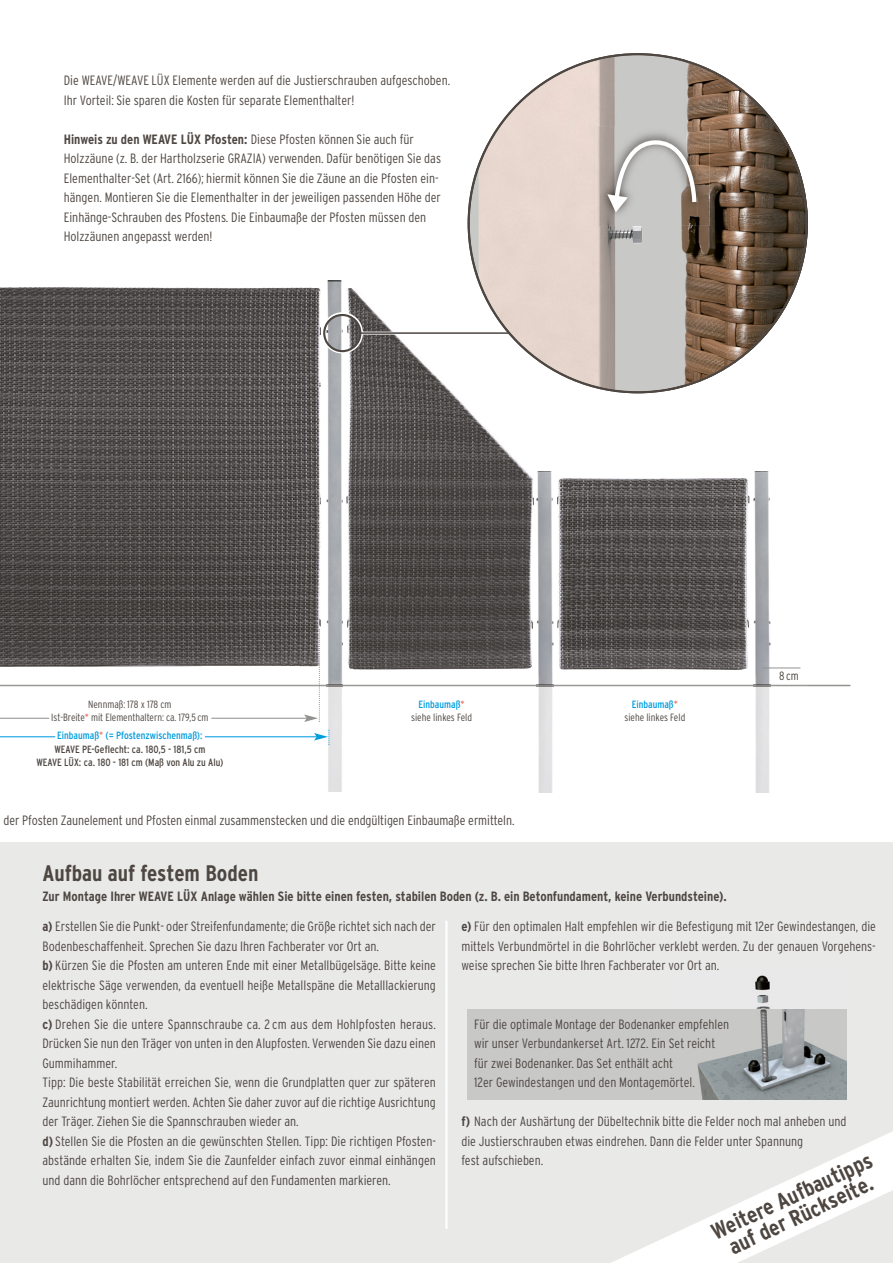
<style>
.page{position:relative;width:893px;height:1263px;background:#fff}
.page>*{position:absolute;margin:0;border:0;box-sizing:border-box;transform-origin:0 0}
.t1{font:700 condensed 22.5px/21px "Interstate";color:#4d4641;text-align:center}
.t2{font:300 condensed 13.5px/19.5px "Interstate";color:#4d4641}
.t3{font:700 condensed 13.5px "Interstate";color:#4d4641}
.t4{font:300 condensed 12px "Interstate";color:#4d4641}
.t5{font:300 condensed 10.5px/13.5px "Interstate";letter-spacing:-.005em;color:#4d4641;text-align:center}
.t6{font:condensed 10.5px/13.5px "Interstate";color:#4d4641;text-align:center}
.s1{font-weight:700}
.s2{color:#e45140}
.s3{color:#009dde}
.s4{font-weight:300;color:#e45140}
.s5{font-weight:400;color:#009dde}
</style>
<div class="page">
<div style="left:0;top:842px;width:893px;height:421px;background:#e9e9e8"></div>
<svg style="left:611px;top:1131px;width:282px;height:132px"></svg>
<img style="left:0;top:287px;width:321px;height:342px">
<img style="left:347px;top:288px;width:186px;height:341px">
<img style="left:327px;top:280px;width:16px;height:349px">
<img style="left:557px;top:478px;width:192px;height:151px">
<img style="left:537px;top:471px;width:16px;height:158px">
<img style="left:754px;top:471px;width:16px;height:158px">
<svg style="left:0;top:722px;width:769px;height:71px"></svg>
<hr style="left:445px;top:921px;width:3px;height:308px;background:#fff">
<hr style="left:360px;top:332px;width:154px;height:3px;background:#fff">
<svg style="left:323px;top:312px;width:40px;height:42px"></svg>
<hr style="left:360px;top:332px;width:154px;height:2px;background:#4d4641">
<hr style="left:205px;top:736px;width:112px;height:1px;background:#009dde">
<hr style="left:0;top:736px;width:55px;height:1px;background:#009dde">
<svg style="left:0;top:629px;width:850px;height:93px"></svg>
<div style="left:468px;top:1009px;width:378px;height:90px;background:#c8c8c7"></div>
<img style="left:676px;top:1099px;width:170px;height:1px">
<img style="left:697px;top:975px;width:149px;height:124px">
<svg style="left:314px;top:730px;width:15px;height:15px"></svg>
<svg style="left:468px;top:53px;width:340px;height:340px"></svg>
<p class="t2" style="left:64px;top:72px;width:388px">Die WEAVE/WEAVE LÜX Elemente werden auf die Justierschrauben aufgeschoben.<br>Ihr Vorteil: Sie sparen die Kosten für separate Elementhalter!</p>
<p class="t2" style="left:64px;top:130px;width:379px"><span class="s1">Hinweis zu den WEAVE LÜX Pfosten:</span> Diese Pfosten können Sie auch für Holzzäune (z. B. der Hartholzserie GRAZIA) verwenden. Dafür benötigen Sie das Elementhalter-Set (Art. 2166); hiermit können Sie die Zäune an die Pfosten ein&shy;hängen. Montieren Sie die Elementhalter in der jeweiligen passenden Höhe der Einhänge-Schrauben des Pfostens. Die Einbaumaße der Pfosten müssen den Holzzäunen angepasst werden!</p>
<p class="t5" style="left:51px;top:698px;width:159px">Nennmaß: 178 x 178 cm<br>Ist-Breite<span class="s2">*</span> mit Elementhaltern: ca. 179,5 cm</p>
<p class="t6" style="left:36px;top:730px;width:189px"><span class="s3">Einbaumaß</span><span class="s4">*</span> <span class="s3">(= Pfostenzwischenmaß):<br></span>WEAVE PE-Geflecht: ca. 180,5 - 181,5 cm<br>WEAVE LÜX: ca. 180 - 181 cm (Maß von Alu zu Alu)</p>
<p class="t5" style="left:411px;top:698px;width:62px"><span class="s5">Einbaumaß</span><span class="s2">* </span>siehe linkes Feld</p>
<p class="t5" style="left:624px;top:698px;width:62px"><span class="s5">Einbaumaß</span><span class="s2">* </span>siehe linkes Feld</p>
<p class="t2" style="left:4px;top:812px;width:512px">der Pfosten Zaunelement und Pfosten einmal zusammenstecken und die endgültigen Einbaumaße ermitteln.</p>
<h1 class="t1" style="left:43px;top:865px;width:217px">Aufbau auf festem Boden</h1>
<p class="t3" style="left:43px;top:891px;width:686px">Zur Montage Ihrer WEAVE LÜX Anlage wählen Sie bitte einen festen, stabilen Boden (z. B. ein Betonfundament, keine Verbundsteine).</p>
<p class="t4" style="left:779px;top:672px;width:21px">8cm</p>
<p class="t2" style="left:43px;top:918px;width:395px"><span class="s1">a)</span> Erstellen Sie die Punkt- oder Streifenfundamente; die Größe richtet sich nach der Bodenbeschaffenheit. Sprechen Sie dazu Ihren Fachberater vor Ort an.<br><span class="s1">b)</span> Kürzen Sie die Pfosten am unteren Ende mit einer Metallbügelsäge. Bitte keine elektrische Säge verwenden, da eventuell heiße Metallspäne die Metalllackierung beschädigen könnten.<br><span class="s1">c)</span> Drehen Sie die untere Spannschraube ca. 2 cm aus dem Hohlpfosten heraus.<br>Drücken Sie nun den Träger von unten in den Alupfosten. Verwenden Sie dazu einen Gummihammer.<br>Tipp: Die beste Stabilität erreichen Sie, wenn die Grundplatten quer zur späteren Zaunrichtung montiert werden. Achten Sie daher zuvor auf die richtige Ausrichtung der Träger. Ziehen Sie die Spannschrauben wieder an.<br><span class="s1">d)</span> Stellen Sie die Pfosten an die gewünschten Stellen. Tipp: Die richtigen Pfosten&shy;abstände erhalten Sie, indem Sie die Zaunfelder einfach zuvor einmal einhängen und dann die Bohrlöcher entsprechend auf den Fundamenten markieren.</p>
<p class="t2" style="left:461px;top:918px;width:416px;text-align:justify"><span class="s1">e)</span> Für den optimalen Halt empfehlen wir die Befestigung mit 12er Gewindestangen, die mittels Verbundmörtel in die Bohrlöcher verklebt werden. Zu der genauen Vorgehens&shy;weise sprechen Sie bitte Ihren Fachberater vor Ort an.</p>
<p class="t2" style="left:474px;top:1015px;width:257px">Für die optimale Montage der Bodenanker empfehlen wir unser Verbundankerset Art. 1272. Ein Set reicht für zwei Bodenanker. Das Set enthält acht<br>12er Gewindestangen und den Montagemörtel.</p>
<p class="t2" style="left:461px;top:1113px;width:387px"><span class="s1">f)</span> Nach der Aushärtung der Dübeltechnik bitte die Felder noch mal anheben und die Justierschrauben etwas eindrehen. Dann die Felder unter Spannung<br>fest aufschieben.</p>
<h1 class="t1" style="left:709px;top:1225px;width:176px;rotate:-25deg">Weitere Aufbautipps auf der Rückseite.</h1>
</div>
